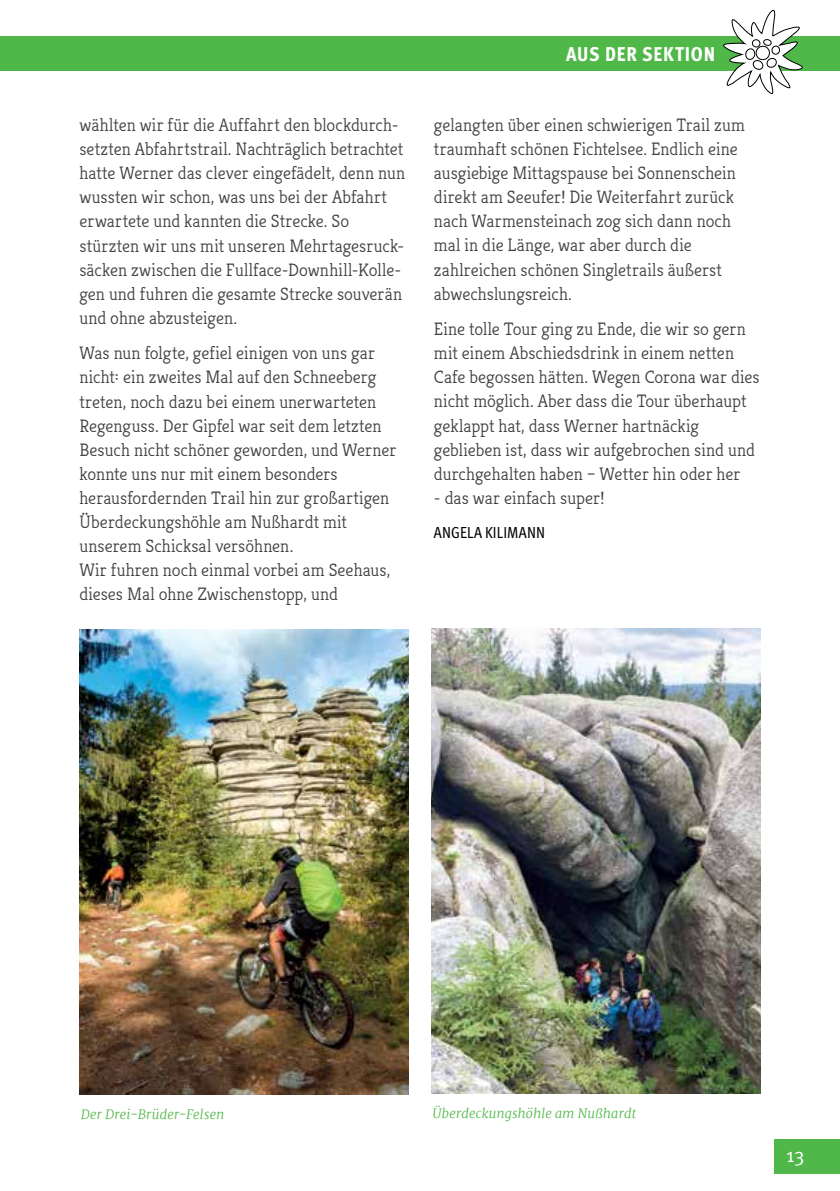
<style>
.page{position:relative;width:840px;height:1191px;background:#fff}
.page>*{position:absolute;margin:0;border:0;box-sizing:border-box;transform-origin:0 0}
.t1{font:20px "Meta Cond Extra Bold LF";letter-spacing:.035em;color:#fff}
.t2{font:20px "Meta Normal Caps";color:#fff}
.t3{font:300 18px/24.2px "Kreon";letter-spacing:.005em;color:#414042}
.t4{font:16px "Meta Cond Book LF";letter-spacing:.01em;color:#000}
.t5{font:italic 300 13px "Merriweather";letter-spacing:.015em;color:#50b848}
</style>
<div class="page">
<div style="left:774px;top:1140px;width:65px;height:34px;background:#50b848"></div>
<div style="left:0;top:37px;width:839px;height:34px;background:#50b848"></div>
<svg style="left:720px;top:9px;width:87px;height:86px"></svg>
<img style="left:431px;top:628px;width:329px;height:465px">
<img style="left:79px;top:629px;width:329px;height:465px">
<p class="t3" style="left:79px;top:113px;width:327px">wählten wir für die Auffahrt den blockdurch&shy;setzten Abfahrtstrail. Nachträglich betrachtet hatte Werner das clever eingefädelt, denn nun wussten wir schon, was uns bei der Abfahrt erwartete und kannten die Strecke. So stürzten wir uns mit unseren Mehrtagesruck&shy;säcken zwischen die Fullface-Downhill-Kolle&shy;gen und fuhren die gesamte Strecke souverän und ohne abzusteigen.</p>
<p class="t3" style="left:79px;top:341px;width:318px">Was nun folgte, gefiel einigen von uns gar nicht: ein zweites Mal auf den Schneeberg treten, noch dazu bei einem unerwarteten Regenguss. Der Gipfel war seit dem letzten Besuch nicht schöner geworden, und Werner konnte uns nur mit einem besonders herausfordernden Trail hin zur großartigen Überdeckungshöhle am Nußhardt mit unserem Schicksal versöhnen.<br>Wir fuhren noch einmal vorbei am Seehaus, dieses Mal ohne Zwischenstopp, und</p>
<p class="t1" style="left:566px;top:42px;width:150px">AUS DER SEKTION</p>
<p class="t3" style="left:433px;top:113px;width:312px">gelangten über einen schwierigen Trail zum traumhaft schönen Fichtelsee. Endlich eine ausgiebige Mittagspause bei Sonnenschein direkt am Seeufer! Die Weiterfahrt zurück nach Warmensteinach zog sich dann noch mal in die Länge, war aber durch die zahlreichen schönen Singletrails äußerst abwechslungsreich.</p>
<p class="t3" style="left:433px;top:317px;width:327px">Eine tolle Tour ging zu Ende, die wir so gern mit einem Abschiedsdrink in einem netten Cafe begossen hätten. Wegen Corona war dies nicht möglich. Aber dass die Tour überhaupt geklappt hat, dass Werner hartnäckig geblieben ist, dass wir aufgebrochen sind und durchgehalten haben – Wetter hin oder her</p>
<p class="t3" style="left:433px;top:486px;width:172px">- das war einfach super!</p>
<p class="t4" style="left:433px;top:523px;width:112px">ANGELA KILIMANN</p>
<p class="t5" style="left:81px;top:1106px;width:145px">Der Drei-Brüder-Felsen</p>
<p class="t5" style="left:432px;top:1104px;width:205px">Überdeckungshöhle am Nußhardt</p>
<p class="t2" style="left:785px;top:1143px;width:20px">13</p>
</div>
